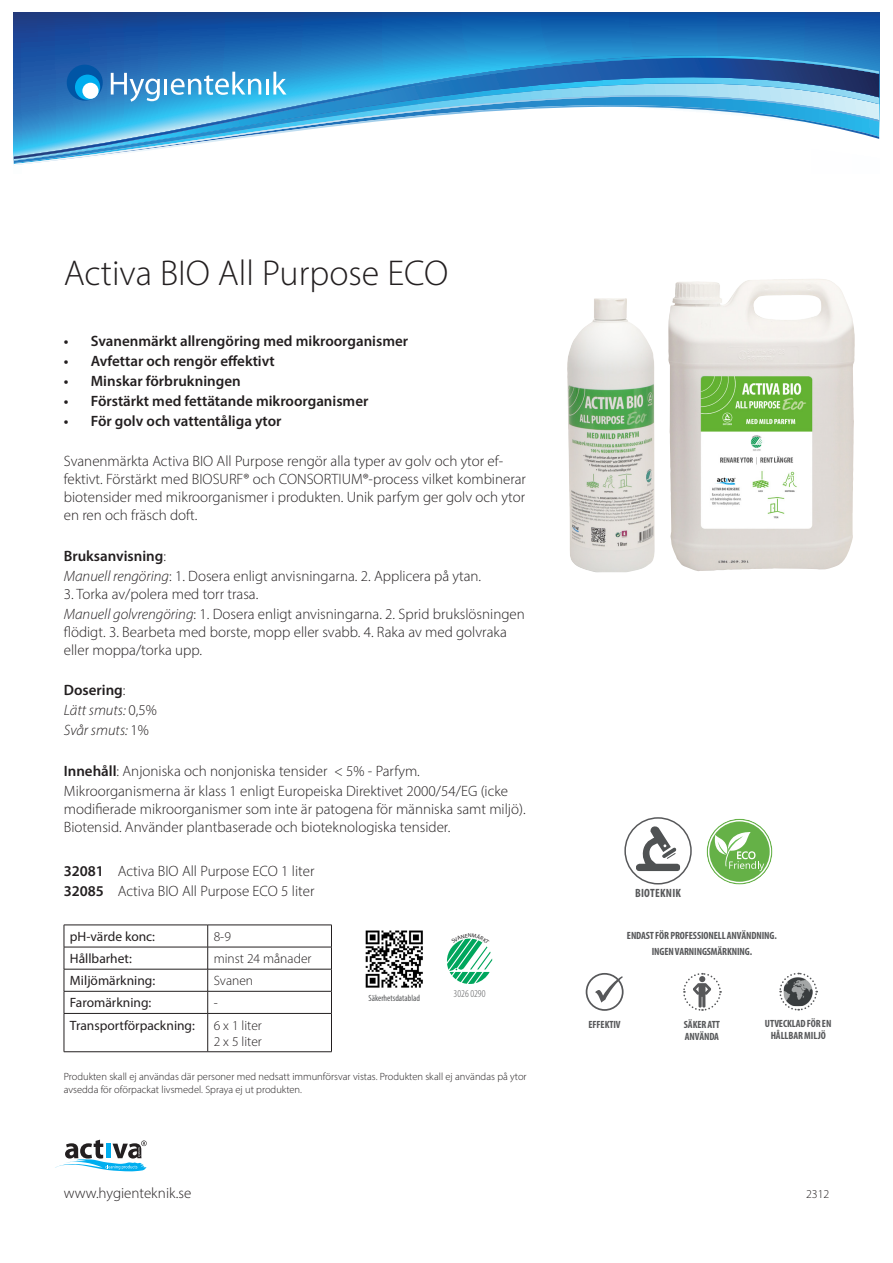
<style>
.page{position:relative;width:893px;height:1263px;background:#fff}
.page>*{position:absolute;margin:0;border:0;box-sizing:border-box;transform-origin:0 0}
.Brödtext_8p{font:300 36px "Myriad Pro";color:#231f20}
.Brödtext_8p-2{font:300 15px/18px "Myriad Pro";color:#231f20}
.Brödtext_8p-3{font:600 15px "Myriad Pro";color:#231f20}
.Brödtext_8p-4{font:italic 300 15px "Myriad Pro";color:#231f20}
.t1{font:13.5px "Myriad Pro";color:#231f20}
.t2{font:300 13.5px "Myriad Pro";color:#231f20}
.t3{font:700 condensed 12px "Myriad Pro";letter-spacing:.02em;color:#57585a}
.t4{font:300 12px "Myriad Pro";color:#231f20}
.Brödtext_8p-5{font:300 10.5px/12.6px "Myriad Pro";color:#231f20}
.t5{font:700 condensed 10.5px/12px "Myriad Pro";letter-spacing:-.01em;color:#57585a;text-align:center}
.t6{font:300 condensed 10.5px "Myriad Pro";color:#57585a}
.Brödtext{font:condensed 9px "Myriad Pro";color:#57585a}
.s1{font-weight:300}
.s2{font-style:italic}
.s3{font-style:normal}
.s4{font-weight:600}
</style>
<div class="page">
<svg style="left:14px;top:12px;width:865px;height:25px;background:#1254a2"></svg>
<svg style="left:14px;top:37px;width:865px;height:124px;background:#3381c1"></svg>
<svg style="left:14px;top:56px;width:865px;height:103px"></svg>
<div style="left:67px;top:65px;width:36px;height:36px;background:#0155a5;border-radius:50%"></div>
<div style="left:75px;top:75px;width:25px;height:25px;background:#00aeef;border-radius:50%"></div>
<svg style="left:111px;top:73px;width:49px;height:29px"></svg>
<hr style="left:164px;top:79px;width:3px;height:16px;background:#fff">
<svg style="left:171px;top:72px;width:90px;height:23px"></svg>
<hr style="left:266px;top:79px;width:3px;height:16px;background:#fff">
<svg style="left:273px;top:72px;width:13px;height:23px"></svg>
<div style="left:82px;top:83px;width:17px;height:16px;background:#fff;border-radius:50%"></div>
<svg style="left:55px;top:1140px;width:92px;height:31px"></svg>
<hr style="left:64px;top:925px;width:144px;height:1px;background:#231f20">
<hr style="left:208px;top:925px;width:124px;height:1px;background:#231f20">
<hr style="left:64px;top:947px;width:144px;height:1px;background:#231f20">
<hr style="left:208px;top:947px;width:124px;height:1px;background:#231f20">
<hr style="left:64px;top:969px;width:144px;height:1px;background:#231f20">
<hr style="left:208px;top:969px;width:124px;height:1px;background:#231f20">
<hr style="left:64px;top:991px;width:144px;height:1px;background:#231f20">
<svg style="left:64px;top:925px;width:1px;height:88px"></svg>
<hr style="left:208px;top:991px;width:124px;height:1px;background:#231f20">
<svg style="left:207px;top:925px;width:1px;height:88px"></svg>
<svg style="left:331px;top:925px;width:1px;height:88px"></svg>
<hr style="left:64px;top:1013px;width:144px;height:1px;background:#231f20">
<hr style="left:64px;top:1013px;width:1px;height:38px;background:#231f20">
<hr style="left:208px;top:1013px;width:124px;height:1px;background:#231f20">
<hr style="left:207px;top:1013px;width:1px;height:38px;background:#231f20">
<hr style="left:331px;top:1013px;width:1px;height:38px;background:#231f20">
<hr style="left:64px;top:1051px;width:144px;height:1px;background:#231f20">
<hr style="left:208px;top:1051px;width:124px;height:1px;background:#231f20">
<div style="left:586px;top:973px;width:38px;height:38px;border:2px solid #57585a;border-radius:50%"></div>
<svg style="left:595px;top:976px;width:28px;height:26px"></svg>
<svg style="left:683px;top:973px;width:39px;height:38px"></svg>
<svg style="left:779px;top:972px;width:39px;height:39px"></svg>
<svg style="left:708px;top:820px;width:63px;height:63px"></svg>
<svg style="left:636px;top:826px;width:44px;height:45px"></svg>
<div style="left:624px;top:817px;width:68px;height:67px;border:2px solid #57585a;border-radius:50%"></div>
<img style="left:365px;top:930px;width:58px;height:58px">
<img style="left:668px;top:279px;width:186px;height:292px">
<img style="left:567px;top:298px;width:88px;height:274px">
<svg style="left:447px;top:938px;width:45px;height:46px"></svg>
<p class="Brödtext_8p" style="left:64px;top:252px;width:386px">Activa BIO All Purpose ECO</p>
<p class="Brödtext_8p-3" style="left:64px;top:331px;width:346px">• Svanenmärkt allrengöring med mikroorganismer</p>
<p class="Brödtext_8p-3" style="left:64px;top:351px;width:212px">• Avfettar och rengör effektivt</p>
<p class="Brödtext_8p-3" style="left:64px;top:371px;width:178px">• Minskar förbrukningen</p>
<p class="Brödtext_8p-3" style="left:64px;top:391px;width:306px">• Förstärkt med fettätande mikroorganismer</p>
<p class="Brödtext_8p-3" style="left:64px;top:412px;width:219px">• För golv och vattentåliga ytor</p>
<p class="Brödtext_8p-2" style="left:64px;top:452px;width:464px">Svanenmärkta Activa BIO All Purpose rengör alla typer av golv och ytor ef&shy;fektivt. Förstärkt med BIOSURF® och CONSORTIUM®-process vilket kombinerar biotensider med mikroorganismer i produkten. Unik parfym ger golv och ytor en ren och fräsch doft.</p>
<p class="Brödtext_8p-3" style="left:64px;top:546px;width:104px">Bruksanvisning<span class="s1">:</span></p>
<p class="Brödtext_8p-2" style="left:64px;top:567px;width:419px"><span class="s2">Manuell rengöring</span>: 1. Dosera enligt anvisningarna. 2. Applicera på ytan.</p>
<p class="Brödtext_8p-2" style="left:64px;top:585px;width:196px">3. Torka av/polera med torr trasa.</p>
<p class="Brödtext_8p-2" style="left:64px;top:605px;width:463px"><span class="s2">Manuell golvrengöring</span>: 1. Dosera enligt anvisningarna. 2. Sprid brukslösningen flödigt. 3. Bearbeta med borste, mopp eller svabb. 4. Raka av med golvraka eller moppa/torka upp.</p>
<p class="Brödtext_8p-3" style="left:64px;top:681px;width:63px">Dosering<span class="s1">:</span></p>
<p class="Brödtext_8p-4" style="left:64px;top:701px;width:95px">Lätt smuts: <span class="s3">0,5%</span></p>
<p class="Brödtext_8p-4" style="left:64px;top:721px;width:87px">Svår smuts: <span class="s3">1%</span></p>
<p class="Brödtext_8p-2" style="left:64px;top:761px;width:358px"><span class="s4">Innehåll</span>: Anjoniska och nonjoniska tensider &lt; 5% - Parfym.</p>
<p class="Brödtext_8p-2" style="left:64px;top:782px;width:463px">Mikroorganismerna är klass 1 enligt Europeiska Direktivet 2000/54/EG (icke modifierade mikroorganismer som inte är patogena för människa samt miljö).<br>Biotensid. Använder plantbaserade och bioteknologiska tensider.</p>
<p class="Brödtext_8p-2" style="left:64px;top:862px;width:252px"><span class="s4">32081</span> Activa BIO All Purpose ECO 1 liter</p>
<p class="Brödtext_8p-2" style="left:64px;top:882px;width:252px"><span class="s4">32085</span> Activa BIO All Purpose ECO 5 liter</p>
<p class="t1" style="left:70px;top:928px;width:87px">pH-värde konc:</p>
<p class="t2" style="left:214px;top:928px;width:19px">8-9</p>
<p class="t1" style="left:70px;top:950px;width:63px">Hållbarhet:</p>
<p class="t2" style="left:214px;top:950px;width:99px">minst 24 månader</p>
<p class="t1" style="left:70px;top:972px;width:87px">Miljömärkning:</p>
<p class="t2" style="left:214px;top:973px;width:41px">Svanen</p>
<p class="t1" style="left:70px;top:994px;width:83px">Faromärkning:</p>
<p class="t2" style="left:214px;top:995px;width:6px">-</p>
<p class="t1" style="left:70px;top:1017px;width:127px">Transportförpackning:</p>
<p class="t2" style="left:214px;top:1017px;width:50px">6 x 1 liter</p>
<p class="t2" style="left:214px;top:1033px;width:50px">2 x 5 liter</p>
<p class="Brödtext_8p-5" style="left:64px;top:1070px;width:464px">Produkten skall ej användas där personer med nedsatt immunförsvar vistas. Produkten skall ej användas på ytor avsedda för oförpackat livsmedel. Spraya ej ut produkten.</p>
<p class="t6" style="left:454px;top:987px;width:33px">3026 0290</p>
<p class="Brödtext" style="left:368px;top:992px;width:53px">Säkerhetsdatablad</p>
<p class="t3" style="left:635px;top:885px;width:48px">BIOTEKNIK</p>
<p class="t5" style="left:627px;top:929px;width:151px">ENDAST FÖR PROFESSIONELL ANVÄNDNING.</p>
<p class="t5" style="left:652px;top:946px;width:102px">INGEN VARNINGSMÄRKNING.</p>
<p class="t5" style="left:589px;top:1018px;width:34px">EFFEKTIV</p>
<p class="t5" style="left:684px;top:1018px;width:38px">SÄKER ATT</p>
<p class="t5" style="left:685px;top:1030px;width:36px">ANVÄNDA</p>
<p class="t5" style="left:765px;top:1018px;width:68px">UTVECKLAD FÖR EN<br>HÅLLBAR MILJÖ</p>
<p class="Brödtext_8p-2" style="left:64px;top:1183px;width:129px">www.hygienteknik.se</p>
<p class="t4" style="left:806px;top:1186px;width:25px">2312</p>
</div>
